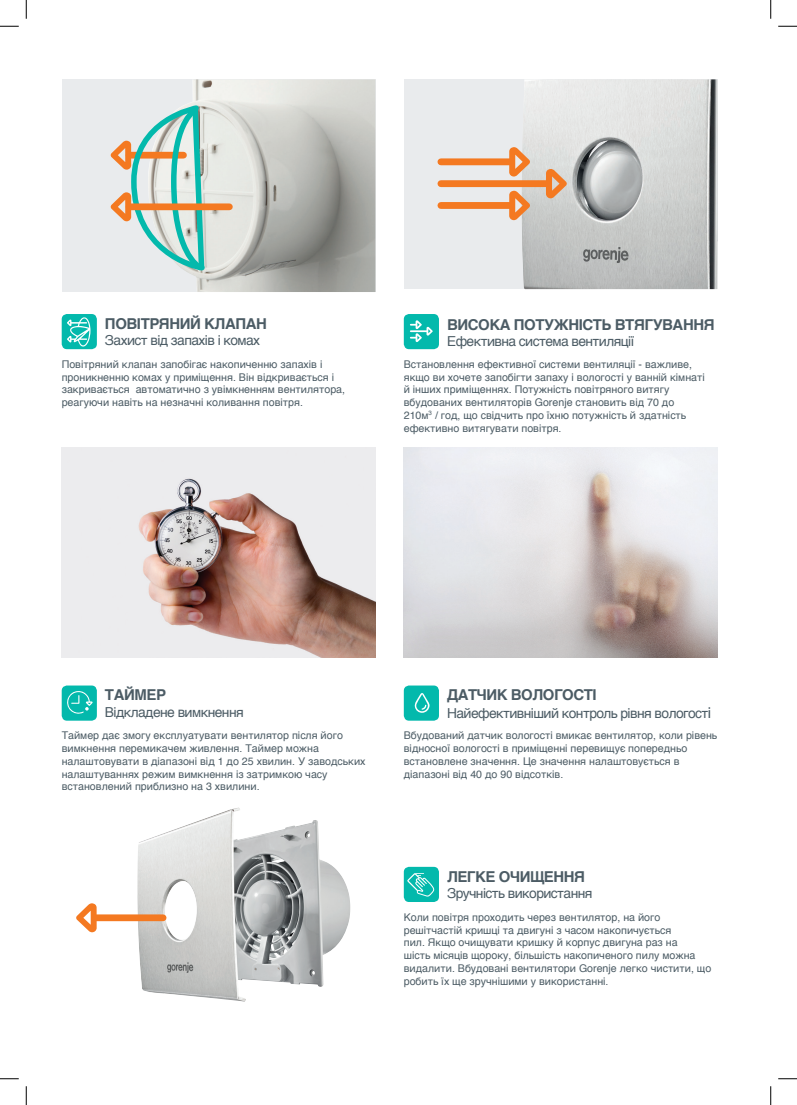
<style>
.page{position:relative;width:797px;height:1105px;background:#fff}
.page>*{position:absolute;margin:0;border:0;box-sizing:border-box;transform-origin:0 0}
.t1{font:700 15px "Helvetica";letter-spacing:-.03em;color:#4c5c65}
.t2{font:13.75px "Helvetica";letter-spacing:-.04em;color:#4c5c65}
.t3{font:10.62px/12.8px "Helvetica";color:#4c5c65}
.s1{font-size:15px}
</style>
<div class="page">
<div style="left:404px;top:867px;width:35px;height:35px;background:#03b9ac;border-radius:5px"></div>
<div style="left:404px;top:314px;width:35px;height:35px;background:#03b9ac;border-radius:5px"></div>
<div style="left:62px;top:79px;width:313px;height:213px;background:#e9ebed"></div>
<img style="left:193px;top:79px;width:182px;height:213px">
<div style="left:404px;top:79px;width:313px;height:210px;background:#e9ebed"></div>
<img style="left:521px;top:79px;width:196px;height:210px">
<img style="left:62px;top:448px;width:313px;height:210px">
<img style="left:404px;top:448px;width:313px;height:210px">
<div style="left:62px;top:314px;width:35px;height:35px;background:#03b9ac;border-radius:5px"></div>
<svg style="left:67px;top:317px;width:23px;height:30px"></svg>
<svg style="left:111px;top:102px;width:97px;height:173px"></svg>
<div style="left:129px;top:203px;width:100px;height:7px;background:#f47921"></div>
<svg style="left:509px;top:191px;width:21px;height:29px"></svg>
<div style="left:441px;top:202px;width:70px;height:7px;background:#f47921"></div>
<svg style="left:509px;top:147px;width:21px;height:30px"></svg>
<div style="left:441px;top:158px;width:70px;height:7px;background:#f47921"></div>
<svg style="left:546px;top:169px;width:20px;height:29px"></svg>
<div style="left:441px;top:180px;width:107px;height:7px;background:#f47921"></div>
<svg style="left:411px;top:320px;width:21px;height:22px"></svg>
<div style="left:62px;top:685px;width:35px;height:36px;background:#03b9ac;border-radius:5px"></div>
<svg style="left:67px;top:691px;width:26px;height:23px"></svg>
<div style="left:404px;top:685px;width:35px;height:36px;background:#03b9ac;border-radius:5px"></div>
<svg style="left:414px;top:693px;width:15px;height:20px"></svg>
<img style="left:137px;top:808px;width:213px;height:194px">
<svg style="left:76px;top:903px;width:21px;height:29px"></svg>
<div style="left:95px;top:914px;width:68px;height:7px;background:#f47921"></div>
<svg style="left:407px;top:873px;width:27px;height:24px"></svg>
<svg style="left:0;top:25px;width:19px;height:2px"></svg>
<svg style="left:778px;top:25px;width:19px;height:2px"></svg>
<svg style="left:0;top:1078px;width:19px;height:1px"></svg>
<svg style="left:778px;top:1078px;width:19px;height:1px"></svg>
<svg style="left:25px;top:0;width:2px;height:19px"></svg>
<svg style="left:25px;top:1086px;width:2px;height:19px"></svg>
<svg style="left:770px;top:0;width:1px;height:19px"></svg>
<svg style="left:770px;top:1086px;width:1px;height:19px"></svg>
<h1 class="t1" style="left:105px;top:312px;width:163px">ПОВІТРЯНИЙ КЛАПАН</h1>
<p class="t2" style="left:105px;top:330px;width:157px">Захист від запахів і комах</p>
<p class="t3" style="left:62px;top:358px;width:285px">Повітряний клапан запобігає накопиченню запахів і проникненню комах у приміщення. Він відкривається і закривається автоматично з увімкненням вентилятора, реагуючи навіть на незначні коливання повітря.</p>
<h1 class="t1" style="left:447px;top:312px;width:269px">ВИСОКА ПОТУЖНІСТЬ ВТЯГУВАННЯ</h1>
<p class="t2" style="left:447px;top:331px;width:189px">Ефективна система вентиляції</p>
<p class="t3" style="left:404px;top:358px;width:302px">Встановлення ефективної системи вентиляції - важливе, якщо ви хочете запобігти запаху і вологості у ванній кімнаті й інших приміщеннях. Потужність повітряного витягу вбудованих вентиляторів Gorenje становить від 70 до 210м<sup>3</sup> / год, що свідчить про їхню потужність й здатність ефективно витягувати повітря.</p>
<h1 class="t1" style="left:105px;top:683px;width:63px">ТАЙМЕР</h1>
<p class="t2" style="left:105px;top:701px;width:140px">Відкладене вимкнення</p>
<p class="t3" style="left:62px;top:730px;width:305px">Таймер дає змогу експлуатувати вентилятор після його вимкнення перемикачем живлення. Таймер можна налаштовувати в діапазоні від 1 до 25 хвилин. У заводських налаштуваннях режим вимкнення із затримкою часу встановлений приблизно на 3 хвилини.</p>
<h1 class="t1" style="left:447px;top:682px;width:151px">ДАТЧИК ВОЛОГОСТІ</h1>
<p class="t2" style="left:447px;top:702px;width:266px">Найефективніший контроль рівня вологост<span class="s1">і</span></p>
<p class="t3" style="left:404px;top:730px;width:315px">Вбудований датчик вологості вмикає вентилятор, коли рівень відносної вологості в приміщенні перевищує попередньо встановлене значення. Це значення налаштовується в діапазоні від 40 до 90 відсотків.</p>
<h1 class="t1" style="left:447px;top:864px;width:140px">ЛЕГКЕ ОЧИЩЕННЯ</h1>
<p class="t2" style="left:447px;top:883px;width:147px">Зручність використання</p>
<p class="t3" style="left:404px;top:911px;width:309px">Коли повітря проходить через вентилятор, на його решітчастій кришці та двигуні з часом накопичується<br>пил. Якщо очищувати кришку й корпус двигуна раз на<br>шість місяців щороку, більшість накопиченого пилу можна видалити. Вбудовані вентилятори Gorenje легко чистити, що робить їх ще зручнішими у використанні.</p>
</div>
